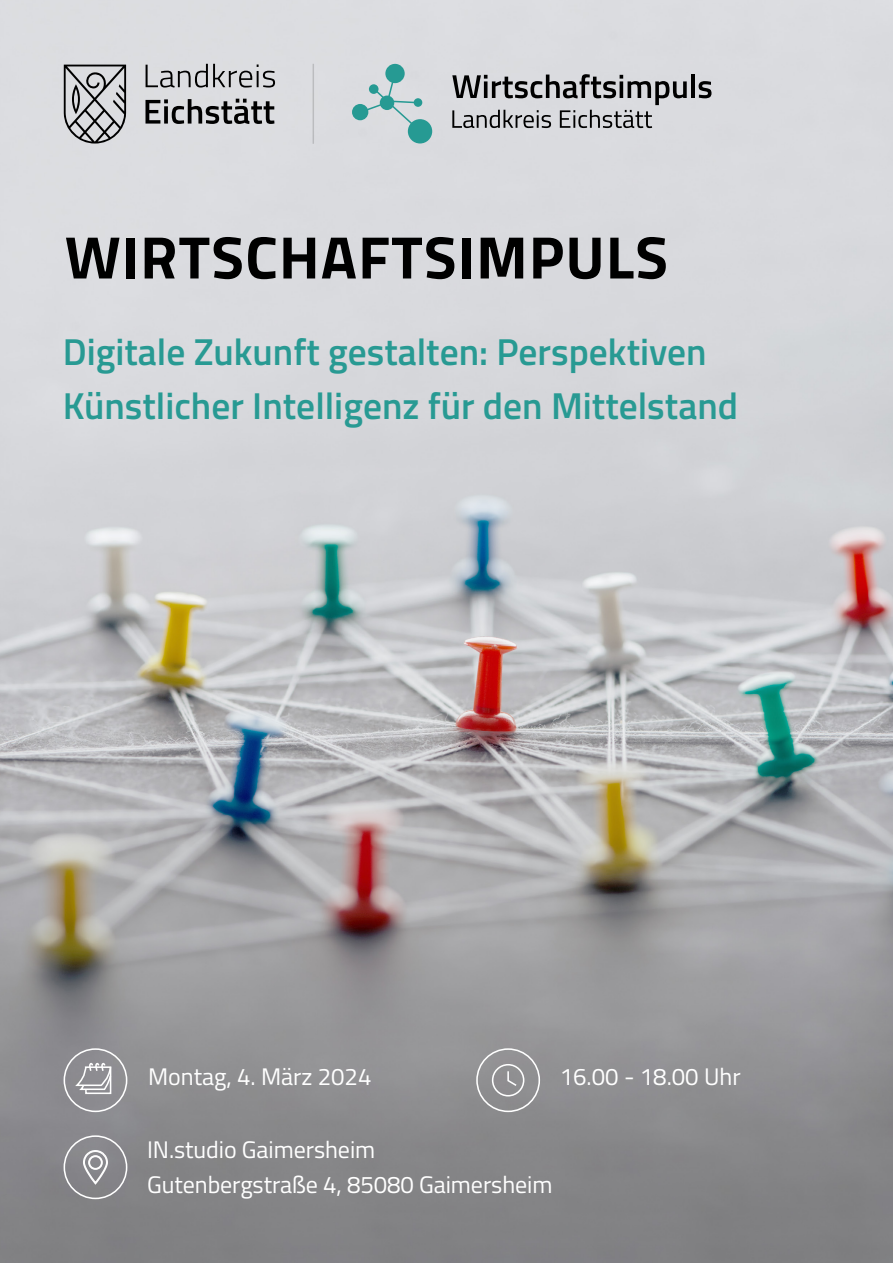
<style>
.page{position:relative;width:893px;height:1263px;background:#fff}
.page>*{position:absolute;margin:0;border:0;box-sizing:border-box;transform-origin:0 0}
.t1{font:700 60px "Titillium Web";letter-spacing:.02em;color:#000}
.t2{font:600 37.5px/54px "Titillium Web";color:#289a93}
.t3{font:24px/34.5px "Titillium Web";letter-spacing:-.005em;color:#fff}
</style>
<div class="page">
<img style="left:0;top:0;width:893px;height:1263px">
<div style="left:64px;top:1048px;width:63px;height:64px;border:2px solid #fff;border-radius:50%"></div>
<svg style="left:73px;top:1063px;width:39px;height:32px"></svg>
<div style="left:64px;top:1135px;width:63px;height:64px;border:2px solid #fff;border-radius:50%"></div>
<svg style="left:83px;top:1150px;width:25px;height:35px"></svg>
<div style="left:476px;top:1048px;width:64px;height:64px;border:2px solid #fff;border-radius:50%"></div>
<svg style="left:491px;top:1063px;width:34px;height:34px"></svg>
<hr style="left:313px;top:64px;width:1px;height:80px;background:#000">
<svg style="left:64px;top:65px;width:62px;height:79px;background:#a2a3a5"></svg>
<svg style="left:145px;top:99px;width:129px;height:25px;background:#868789"></svg>
<svg style="left:146px;top:64px;width:129px;height:24px;background:#adaeb1"></svg>
<div style="left:385px;top:64px;width:20px;height:19px;background:#269a93;border-radius:50%"></div>
<div style="left:352px;top:104px;width:16px;height:16px;background:#269a93;border-radius:50%"></div>
<div style="left:408px;top:119px;width:24px;height:24px;background:#269a93;border-radius:50%"></div>
<svg style="left:358px;top:70px;width:63px;height:59px;background:#b1cdce"></svg>
<hr style="left:691px;top:75px;width:4px;height:23px;background:#000">
<svg style="left:699px;top:81px;width:12px;height:17px"></svg>
<svg style="left:452px;top:74px;width:235px;height:54px;background:#a5a6a9"></svg>
<h1 class="t1" style="left:65px;top:212px;width:605px">WIRTSCHAFTSIMPULS</h1>
<h2 class="t2" style="left:63px;top:323px;width:677px">Digitale Zukunft gestalten: Perspektiven<br>Künstlicher Intelligenz für den Mittelstand</h2>
<p class="t3" style="left:148px;top:1058px;width:225px">Montag, 4. März 2024</p>
<p class="t3" style="left:560px;top:1058px;width:182px">16.00 - 18.00 Uhr</p>
<p class="t3" style="left:147px;top:1131px;width:407px">IN.studio Gaimersheim<br>Gutenbergstraße 4, 85080 Gaimersheim</p>
</div>
